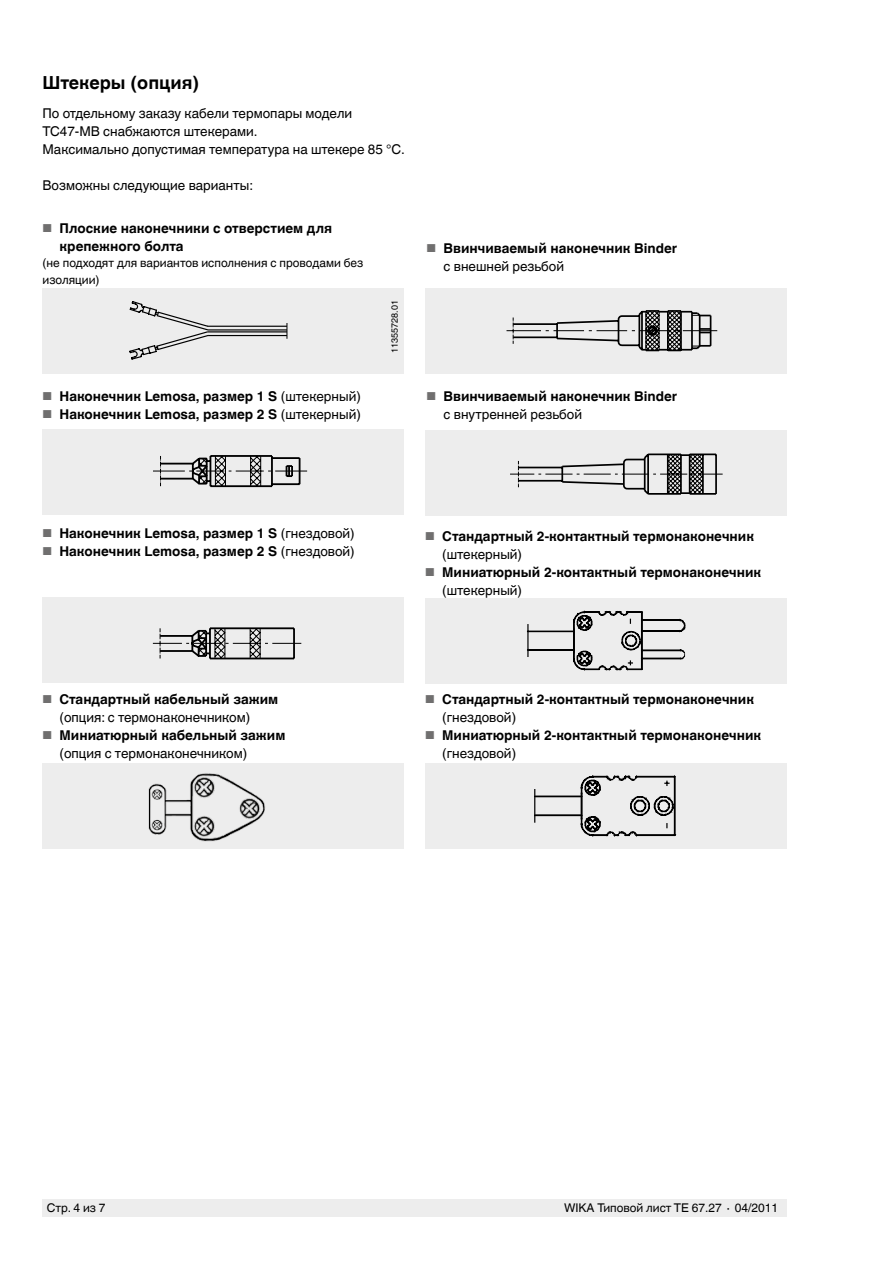
<style>
.page{position:relative;width:893px;height:1263px;background:#fff}
.page>*{position:absolute;margin:0;border:0;box-sizing:border-box;transform-origin:0 0}
.t1{font:700 18px "Helvetica World";color:#000}
.t2{font:700 13.5px/18px "Helvetica World";color:#000}
.t3{font:13.5px/18px "Helvetica World";color:#000}
.t4{font:12px/16.5px "Helvetica World";color:#000}
.t5{font:9px "Helvetica World";color:#000}
.s1{font-weight:400;font-size:11.55px;color:#706f6f}
.s2{font-weight:400}
.s3{font-size:11.55px;color:#706f6f}
.s4{font-weight:700}
</style>
<div class="page">
<div style="left:43px;top:1199px;width:744px;height:17px;background:#ededed"></div>
<div style="left:42px;top:288px;width:362px;height:85px;background:#ededed"></div>
<div style="left:43px;top:430px;width:361px;height:85px;background:#ededed"></div>
<div style="left:425px;top:431px;width:362px;height:85px;background:#ededed"></div>
<div style="left:425px;top:288px;width:362px;height:85px;background:#ededed"></div>
<div style="left:43px;top:598px;width:361px;height:85px;background:#ededed"></div>
<div style="left:425px;top:763px;width:362px;height:85px;background:#ededed"></div>
<div style="left:425px;top:599px;width:362px;height:85px;background:#ededed"></div>
<div style="left:43px;top:763px;width:361px;height:85px;background:#ededed"></div>
<svg style="left:287px;top:323px;width:1px;height:16px"></svg>
<hr style="left:208px;top:331px;width:79px;height:1px;background:#000">
<hr style="left:208px;top:335px;width:79px;height:1px;background:#000">
<hr style="left:208px;top:329px;width:79px;height:1px;background:#000">
<hr style="left:207px;top:326px;width:80px;height:1px;background:#000">
<svg style="left:129px;top:301px;width:81px;height:59px"></svg>
<svg style="left:153px;top:455px;width:155px;height:33px"></svg>
<svg style="left:152px;top:627px;width:150px;height:33px"></svg>
<svg style="left:506px;top:310px;width:212px;height:42px"></svg>
<svg style="left:510px;top:453px;width:213px;height:42px"></svg>
<svg style="left:535px;top:775px;width:142px;height:62px"></svg>
<hr style="left:534px;top:789px;width:1px;height:34px;background:#000">
<svg style="left:527px;top:610px;width:159px;height:61px"></svg>
<img style="left:148px;top:773px;width:117px;height:69px">
<h1 class="t1" style="left:43px;top:73px;width:158px">Штекеры (опция)</h1>
<p class="t3" style="left:43px;top:104px;width:364px">По отдельному заказу кабели термопары модели<br>TC47-MB снабжаются штекерами.<br>Максимально допустимая температура на штекере 85 °C.</p>
<p class="t3" style="left:43px;top:176px;width:212px">Возможны следующие варианты:</p>
<p class="t2" style="left:60px;top:219px;width:274px;text-indent:-17px"><span class="s1">■</span> Плоские наконечники с отверстием для крепежного болта</p>
<p class="t4" style="left:43px;top:255px;width:322px">(не подходят для вариантов исполнения с проводами без изоляции)</p>
<p class="t2" style="left:43px;top:387px;width:320px"><span class="s1">■</span> Наконечник Lemosa, размер 1 S <span class="s2">(штекерный)</span></p>
<p class="t2" style="left:43px;top:405px;width:320px"><span class="s1">■</span> Наконечник Lemosa, размер 2 S <span class="s2">(штекерный)</span></p>
<p class="t5" style="left:389px;top:353px;width:54px;rotate:-90deg">11355728.01</p>
<p class="t2" style="left:444px;top:240px;width:235px;text-indent:-17px"><span class="s1">■</span> Ввинчиваемый наконечник Binder <span class="s2">с внешней резьбой</span></p>
<p class="t2" style="left:444px;top:387px;width:235px;text-indent:-17px"><span class="s1">■</span> Ввинчиваемый наконечник Binder <span class="s2">с внутренней резьбой</span></p>
<p class="t2" style="left:42px;top:524px;width:314px"><span class="s1">■</span> Наконечник Lemosa, размер 1 S <span class="s2">(гнездовой)</span></p>
<p class="t2" style="left:42px;top:542px;width:314px"><span class="s1">■</span> Наконечник Lemosa, размер 2 S <span class="s2">(гнездовой)</span></p>
<p class="t3" style="left:60px;top:690px;width:220px;text-indent:-17px"><span class="s3">■</span> <span class="s4">Стандартный кабельный зажим </span>(опция: с термонаконечником)</p>
<p class="t2" style="left:60px;top:726px;width:227px;text-indent:-17px"><span class="s1">■</span> Миниатюрный кабельный зажим <span class="s2">(опция с термонаконечником)</span></p>
<p class="t2" style="left:442px;top:527px;width:313px;text-indent:-17px"><span class="s1">■</span> Стандартный 2-контактный термонаконечник <span class="s2">(штекерный)</span></p>
<p class="t2" style="left:442px;top:563px;width:321px;text-indent:-17px"><span class="s1">■</span> Миниатюрный 2-контактный термонаконечник <span class="s2">(штекерный)</span></p>
<p class="t2" style="left:442px;top:690px;width:313px;text-indent:-17px"><span class="s1">■</span> Стандартный 2-контактный термонаконечник <span class="s2">(гнездовой)</span></p>
<p class="t2" style="left:442px;top:726px;width:321px;text-indent:-17px"><span class="s1">■</span> Миниатюрный 2-контактный термонаконечник <span class="s2">(гнездовой)</span></p>
<p class="t4" style="left:47px;top:1199px;width:60px">Стр. 4 из 7</p>
<p class="t4" style="left:564px;top:1199px;width:216px">WIKA Типовой лист TE 67.27 ∙ 04/2011</p>
</div>
